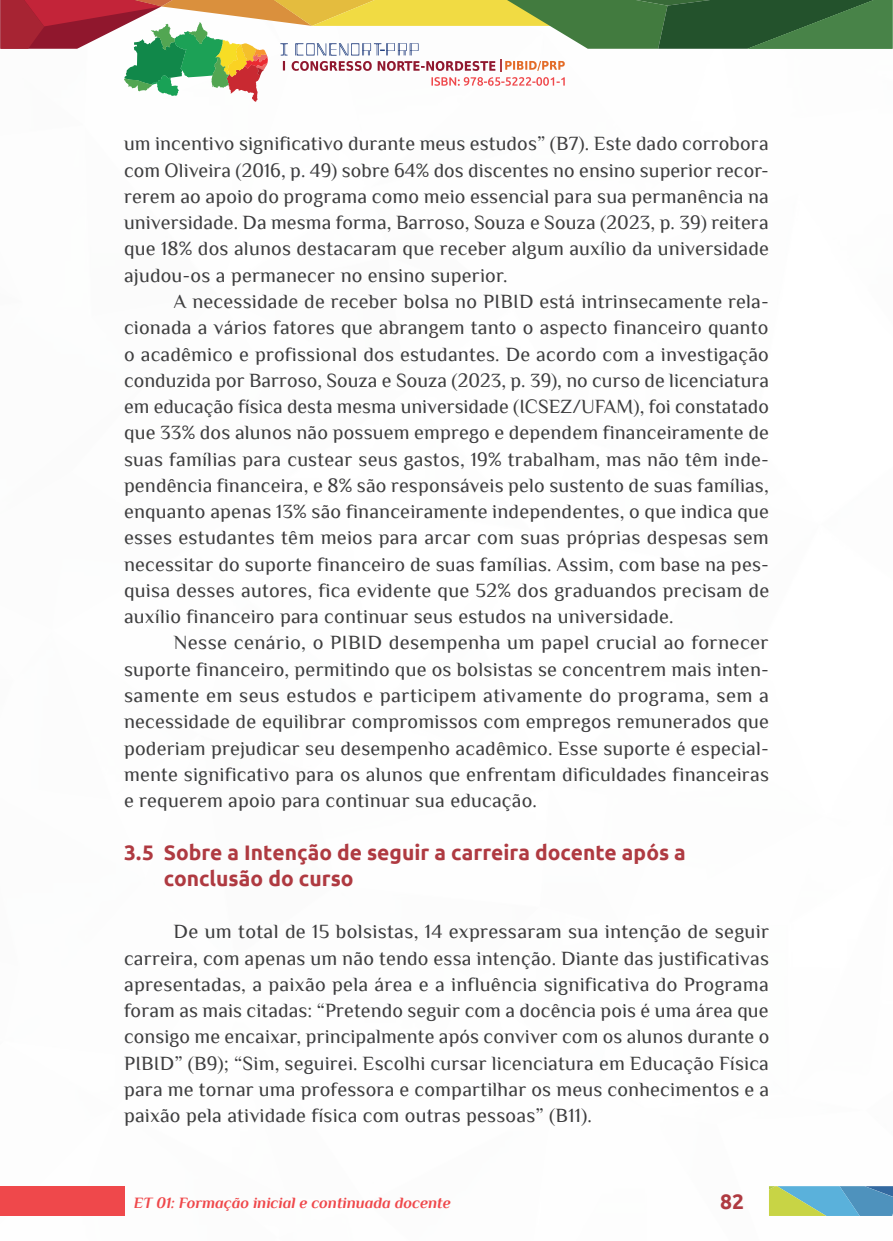
<style>
.page{position:relative;width:893px;height:1241px;background:#fff}
.page>*{position:absolute;margin:0;border:0;box-sizing:border-box;transform-origin:0 0}
._8_SUBTÍTULO_2{font:700 21px/26.2px "Ubuntu";color:#af3a41}
._6_CORPO{font:20.12px/26.2px "Philosopher";letter-spacing:.01em;color:#3e3e3f;text-align:justify}
.t1{font:italic 700 15.75px "Philosopher";color:#ef484b}
</style>
<div class="page">
<div style="left:0;top:1185px;width:124px;height:30px;background:#ef484b"></div>
<svg style="left:0;top:0;width:892px;height:102px"></svg>
<svg style="left:769px;top:1186px;width:124px;height:29px;background:#72aea9"></svg>
<p class="_6_CORPO" style="left:124px;top:131px;width:646px">um incentivo significativo durante meus estudos” (B7). Este dado corrobora com Oliveira (2016, p. 49) sobre 64% dos discentes no ensino superior recor&shy;rerem ao apoio do programa como meio essencial para sua permanência na universidade. Da mesma forma, Barroso, Souza e Souza (2023, p. 39) reitera que 18% dos alunos destacaram que receber algum auxílio da universidade ajudou-os a permanecer no ensino superior.</p>
<p class="_6_CORPO" style="left:124px;top:288px;width:647px;text-indent:50px">A necessidade de receber bolsa no PIBID está intrinsecamente rela&shy;cionada a vários fatores que abrangem tanto o aspecto financeiro quanto o acadêmico e profissional dos estudantes. De acordo com a investigação conduzida por Barroso, Souza e Souza (2023, p. 39), no curso de licenciatura em educação física desta mesma universidade (ICSEZ/UFAM), foi constatado que 33% dos alunos não possuem emprego e dependem financeiramente de suas famílias para custear seus gastos, 19% trabalham, mas não têm inde&shy;pendência financeira, e 8% são responsáveis pelo sustento de suas famílias, enquanto apenas 13% são financeiramente independentes, o que indica que esses estudantes têm meios para arcar com suas próprias despesas sem necessitar do suporte financeiro de suas famílias. Assim, com base na pes&shy;quisa desses autores, fica evidente que 52% dos graduandos precisam de auxílio financeiro para continuar seus estudos na universidade.</p>
<p class="_6_CORPO" style="left:124px;top:629px;width:646px;text-indent:50px">Nesse cenário, o PIBID desempenha um papel crucial ao fornecer suporte financeiro, permitindo que os bolsistas se concentrem mais inten&shy;samente em seus estudos e participem ativamente do programa, sem a necessidade de equilibrar compromissos com empregos remunerados que poderiam prejudicar seu desempenho acadêmico. Esse suporte é especial&shy;mente significativo para os alunos que enfrentam dificuldades financeiras e requerem apoio para continuar sua educação.</p>
<p class="_8_SUBTÍTULO_2" style="left:164px;top:838px;width:524px;text-indent:-40px">3.5 Sobre a Intenção de seguir a carreira docente após a conclusão do curso</p>
<p class="_6_CORPO" style="left:124px;top:918px;width:647px;text-indent:50px">De um total de 15 bolsistas, 14 expressaram sua intenção de seguir carreira, com apenas um não tendo essa intenção. Diante das justificativas apresentadas, a paixão pela área e a influência significativa do Programa foram as mais citadas: “Pretendo seguir com a docência pois é uma área que consigo me encaixar, principalmente após conviver com os alunos durante o PIBID” (B9); “Sim, seguirei. Escolhi cursar licenciatura em Educação Física para me tornar uma professora e compartilhar os meus conhecimentos e a paixão pela atividade física com outras pessoas” (B11).</p>
<p class="t1" style="left:134px;top:1193px;width:318px">ET 01: Formação inicial e continuada docente</p>
<p class="_8_SUBTÍTULO_2" style="left:720px;top:1188px;width:25px">82</p>
</div>
